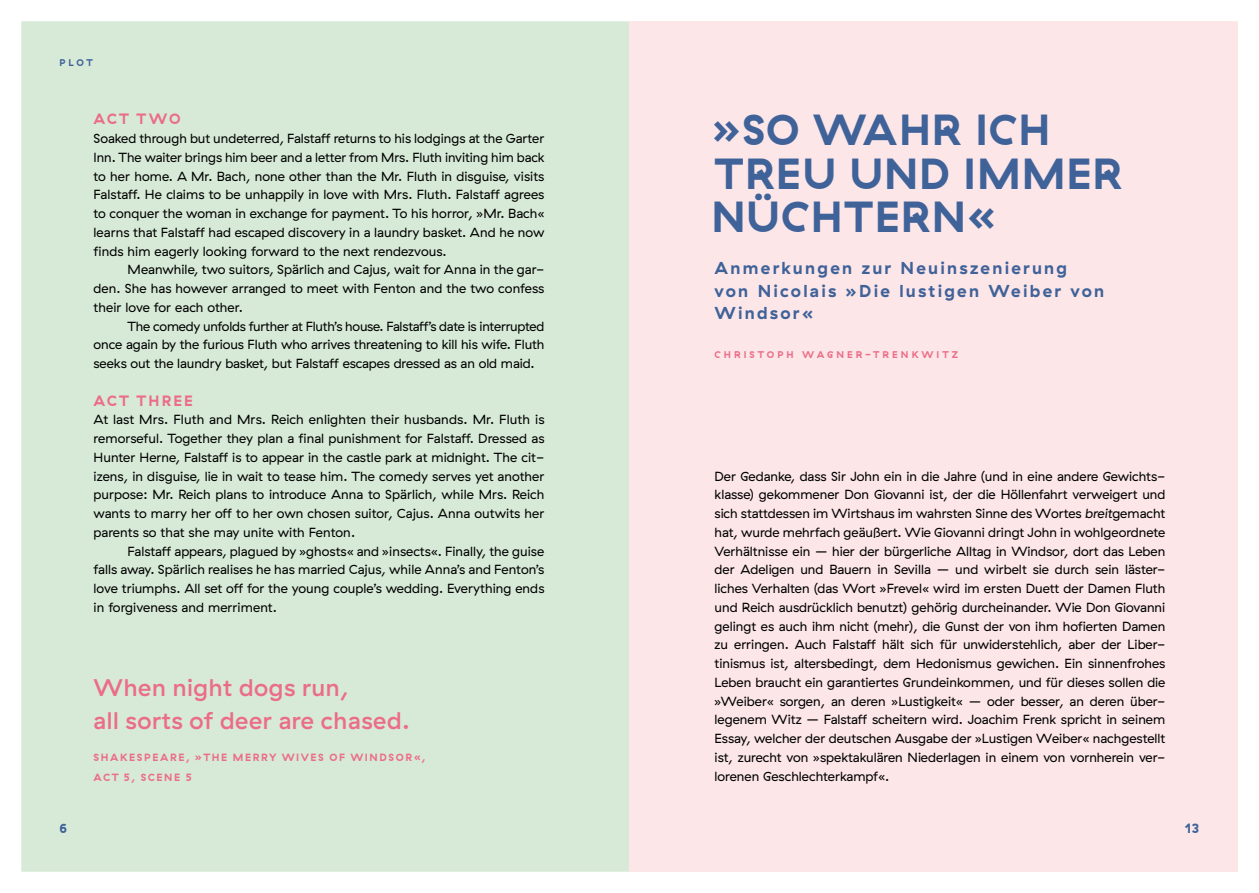
<style>
.page{position:relative;width:1259px;height:893px;background:#fff}
.page>*{position:absolute;margin:0;border:0;box-sizing:border-box;transform-origin:0 0}
.t1{font:700 43.5px/43.5px "GT Haptik";letter-spacing:.02em;color:#3f6299}
.t2{font:500 24px/33px "GT Haptik";letter-spacing:.025em;color:#eb6d88}
.t3{font:700 17.25px/22.5px "GT Haptik";letter-spacing:.13em;color:#3f6299}
.t4{font:700 15px "GT Haptik";letter-spacing:.14em;color:#eb6d88}
.t5{font:700 13.5px "GT Haptik";color:#3f6299}
.t6{font:13.2px/18.8px "GT Haptik";letter-spacing:.005em;color:#000;text-align:justify}
.t7{font:700 13.2px "GT Haptik";color:#3f6299}
.t8{font:700 10.5px/19.5px "GT Haptik";letter-spacing:.155em;color:#eb6d88}
.t9{font:700 9.75px "GT Haptik";letter-spacing:.31em;color:#eb6d88}
.t10{font:700 9.75px "GT Haptik";color:#3f6299}
.s1{font-style:italic}
</style>
<div class="page">
<div style="left:21px;top:21px;width:608px;height:851px;background:#d7ead7"></div>
<div style="left:629px;top:21px;width:608px;height:851px;background:#fce6e8"></div>
<p class="t10" style="left:60px;top:57px;width:35px">PLOT</p>
<p class="t4" style="left:94px;top:110px;width:89px">ACT TWO</p>
<p class="t6" style="left:94px;top:129px;width:452px">Soaked through but undeterred, Falstaff returns to his lodgings at the Garter Inn. The waiter brings him beer and a letter from Mrs. Fluth inviting him back to her home. A Mr. Bach, none other than the Mr. Fluth in disguise, visits Falstaff. He claims to be unhappily in love with Mrs. Fluth. Falstaff agrees to conquer the woman in exchange for payment. To his horror, »Mr. Bach« learns that Falstaff had escaped discovery in a laundry basket. And he now finds him eagerly looking forward to the next rendezvous.</p>
<p class="t6" style="left:94px;top:260px;width:452px;text-indent:34px">Meanwhile, two suitors, Spärlich and Cajus, wait for Anna in the gar&shy;den. She has however arranged to meet with Fenton and the two confess their love for each other.</p>
<p class="t6" style="left:94px;top:317px;width:452px;text-indent:34px">The comedy unfolds further at Fluth’s house. Falstaff’s date is interrupted once again by the furious Fluth who arrives threatening to kill his wife. Fluth seeks out the laundry basket, but Falstaff escapes dressed as an old maid.</p>
<p class="t4" style="left:94px;top:391px;width:101px">ACT THREE</p>
<p class="t6" style="left:94px;top:410px;width:452px">At last Mrs. Fluth and Mrs. Reich enlighten their husbands. Mr. Fluth is remorseful. Together they plan a final punishment for Falstaff. Dressed as Hunter Herne, Falstaff is to appear in the castle park at midnight. The cit&shy;izens, in disguise, lie in wait to tease him. The comedy serves yet another purpose: Mr. Reich plans to introduce Anna to Spärlich, while Mrs. Reich wants to marry her off to her own chosen suitor, Cajus. Anna outwits her parents so that she may unite with Fenton.</p>
<p class="t6" style="left:94px;top:542px;width:452px;text-indent:34px">Falstaff appears, plagued by »ghosts« and »insects«. Finally, the guise falls away. Spärlich realises he has married Cajus, while Anna’s and Fenton’s love triumphs. All set off for the young couple’s wedding. Everything ends in forgiveness and merriment.</p>
<p class="t7" style="left:60px;top:821px;width:9px">6</p>
<h2 class="t2" style="left:94px;top:671px;width:318px">When night dogs run,<br>all sorts of deer are chased.</h2>
<p class="t8" style="left:94px;top:748px;width:334px">SHAKESPEARE, »THE MERRY WIVES OF WINDSOR«,<br>ACT 5, SCENE 5</p>
<h1 class="t1" style="left:711px;top:108px;width:412px">»SO WAHR ICH<br>TREU UND IMMER<br>NÜCHTERN«</h1>
<h3 class="t3" style="left:714px;top:257px;width:391px">Anmerkungen zur Neuinszenierung von Nicolais »Die lustigen Weiber von<br>Windsor«</h3>
<p class="t9" style="left:714px;top:349px;width:245px">CHRISTOPH WAGNER-TRENKWITZ</p>
<p class="t6" style="left:714px;top:467px;width:452px">Der Gedanke, dass Sir John ein in die Jahre (und in eine andere Gewichts&shy;klasse) gekommener Don Giovanni ist, der die Höllenfahrt verweigert und sich stattdessen im Wirtshaus im wahrsten Sinne des Wortes <span class="s1">breit</span>gemacht hat, wurde mehrfach geäußert. Wie Giovanni dringt John in wohlgeordnete Verhältnisse ein – hier der bürgerliche Alltag in Windsor, dort das Leben der Adeligen und Bauern in Sevilla – und wirbelt sie durch sein läster&shy;liches Verhalten (das Wort »Frevel« wird im ersten Duett der Damen Fluth und Reich ausdrücklich benutzt) gehörig durcheinander. Wie Don Giovanni gelingt es auch ihm nicht (mehr), die Gunst der von ihm hofierten Damen zu erringen. Auch Falstaff hält sich für unwiderstehlich, aber der Liber&shy;tinismus ist, altersbedingt, dem Hedonismus gewichen. Ein sinnenfrohes Leben braucht ein garantiertes Grundeinkommen, und für dieses sollen die »Weiber« sorgen, an deren »Lustigkeit« – oder besser, an deren über&shy;legenem Witz – Falstaff scheitern wird. Joachim Frenk spricht in seinem Essay, welcher der deutschen Ausgabe der »Lustigen Weiber« nachgestellt ist, zurecht von »spektakulären Niederlagen in einem von vornherein ver&shy;lorenen Geschlechterkampf«.</p>
<p class="t5" style="left:1184px;top:820px;width:16px">13</p>
</div>
